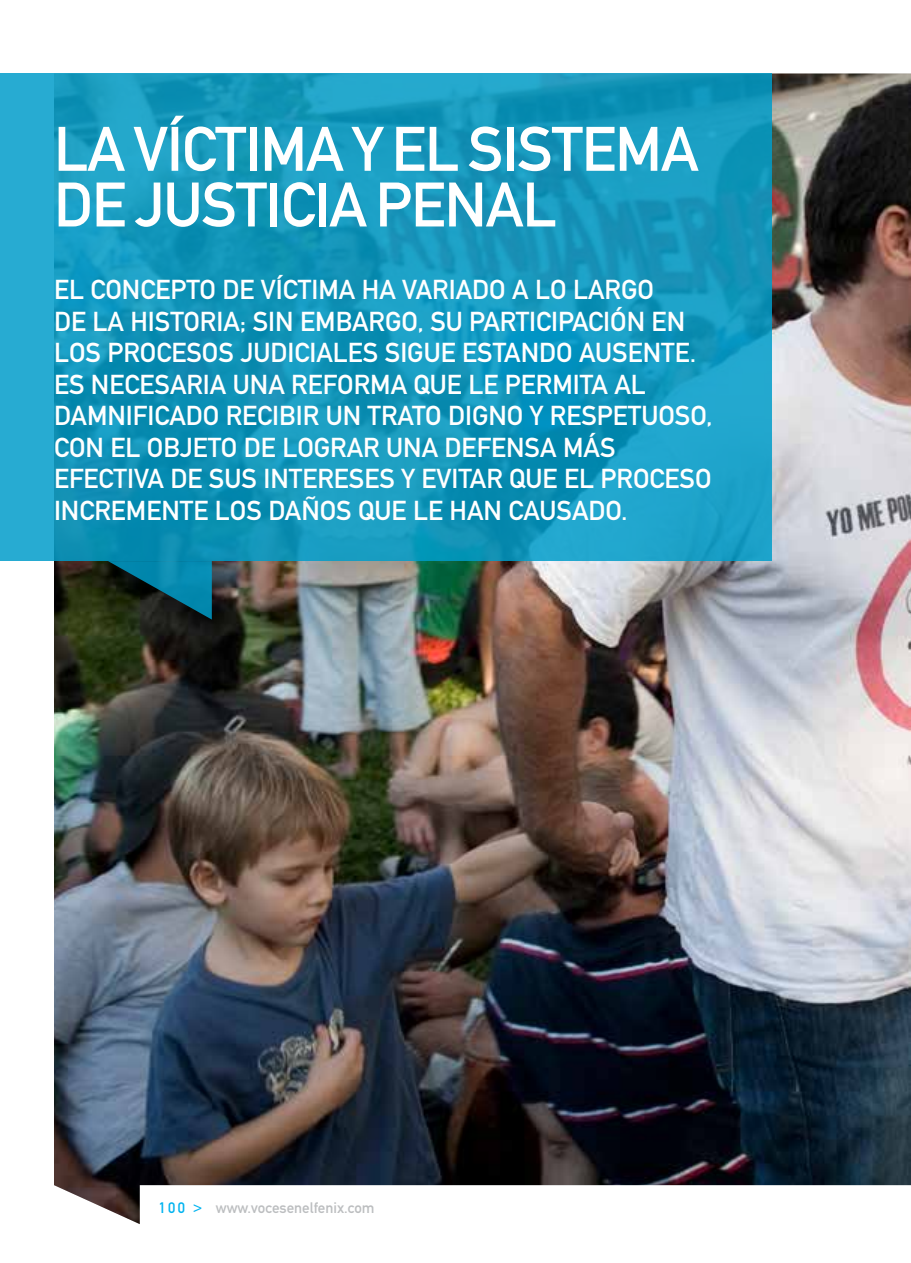
<style>
.page{position:relative;width:911px;height:1263px;background:#fff}
.page>*{position:absolute;margin:0;border:0;box-sizing:border-box;transform-origin:0 0}
.t1{font:61.65px/55.7px "DIN Mittelschrift";letter-spacing:-.015em;color:#fff}
.t2{font:27px/31.5px "DIN Mittelschrift";color:#fff}
.t3{font:15px "DIN Mittelschrift";color:#bcbec0}
.s1{color:#00b3f0}
</style>
<div class="page">
<img style="left:54px;top:74px;width:857px;height:1150px">
<svg style="left:0;top:74px;width:771px;height:487px;background:#1598be"></svg>
<svg style="left:108px;top:561px;width:104px;height:59px;background:#0e525f"></svg>
<h1 class="t1" style="left:54px;top:122px;width:646px">LA VÍCTIMA Y EL SISTEMA<br>DE JUSTICIA PENAL</h1>
<p class="t2" style="left:54px;top:274px;width:660px">EL CONCEPTO DE VÍCTIMA HA VARIADO A LO LARGO<br>DE LA HISTORIA; SIN EMBARGO, SU PARTICIPACIÓN EN LOS PROCESOS JUDICIALES SIGUE ESTANDO AUSENTE.<br>ES NECESARIA UNA REFORMA QUE LE PERMITA AL DAMNIFICADO RECIBIR UN TRATO DIGNO Y RESPETUOSO, CON EL OBJETO DE LOGRAR UNA DEFENSA MÁS EFECTIVA DE SUS INTERESES Y EVITAR QUE EL PROCESO INCREMENTE LOS DAÑOS QUE LE HAN CAUSADO.</p>
<p class="t3" style="left:159px;top:1199px;width:217px"><span class="s1">100 &gt;</span> WWW.VOCESENELFENIX.COM</p>
</div>
